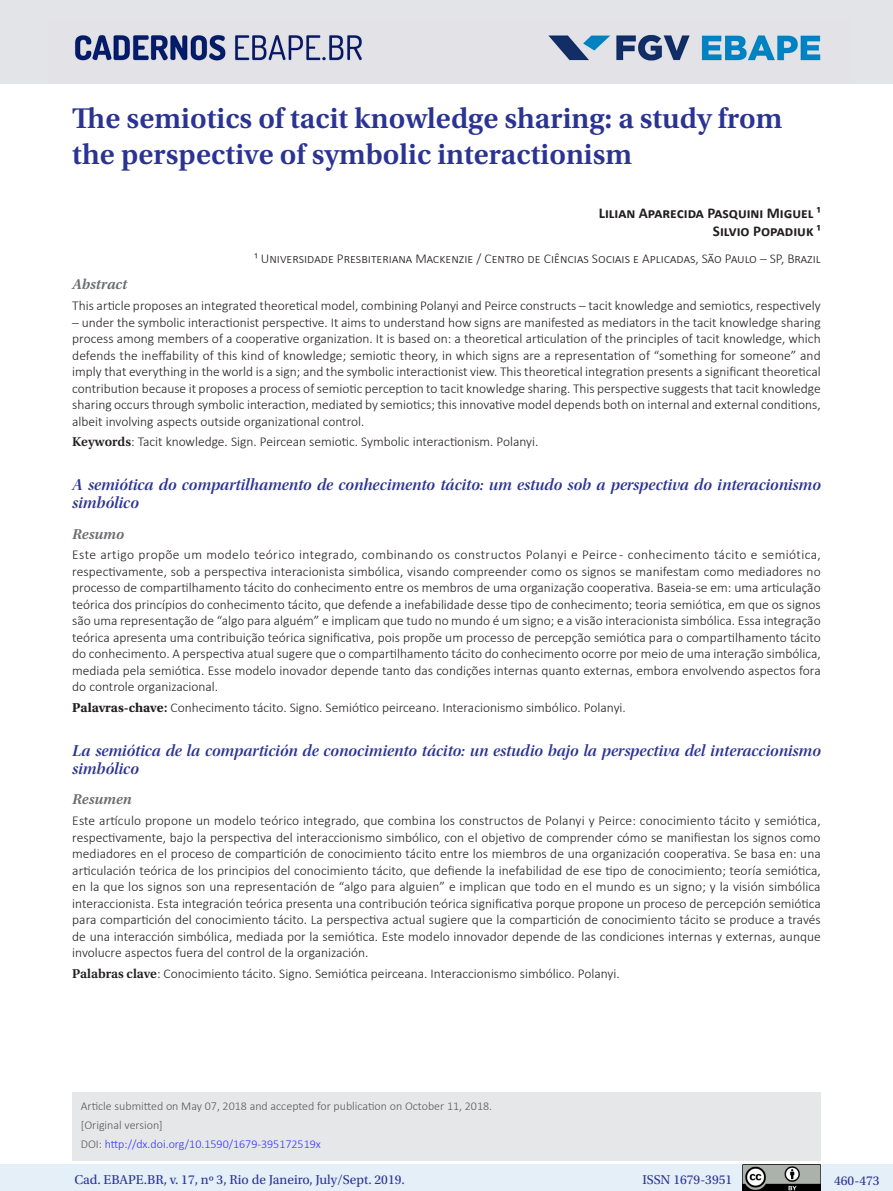
<style>
.page{position:relative;width:893px;height:1191px;background:#fff}
.page>*{position:absolute;margin:0;border:0;box-sizing:border-box;transform-origin:0 0}
._01_título_PT{font:600 30px/36px "Utopia Std";color:#2b3393}
._03_3_1_título_IN{font:16.5px/18px "Utopia Std Semibold Disp It";color:#2b3393}
._02_autores{font:700 15px "Calibri";color:#231f20}
._03_0_titulo_resumo{font:italic 600 15px "Utopia Std";color:#6c6d70}
._03_1_1_resumo_PT{font:300 13.5px/16.5px "Calibri";color:#231f20;text-align:justify}
._03_1_2_palavras-cha{font:300 13.5px "Calibri";color:#231f20}
._02_autores_-_tit{font:300 13.5px "Calibri";color:#231f20}
.t1{font:13.5px "Utopia Std";color:#2b3393}
._06_3_nota_de_rodape{font:300 12px "Calibri";color:#57585a}
._06_3_nota_de_rodape-2{font:300 12px "Calibri";color:#33f}
.s1{font-family:"Utopia Std";font-weight:600}
.s2{font-family:"Utopia Std";font-weight:700}
.s3{font-weight:700}
.s4{color:#57585a}
</style>
<div class="page">
<div style="left:0;top:0;width:893px;height:84px;background:#e3e4e8"></div>
<img style="left:74px;top:34px;width:747px;height:27px">
<div style="left:0;top:1164px;width:893px;height:27px;background:#e4eff8"></div>
<img style="left:743px;top:1164px;width:78px;height:27px">
<div style="left:72px;top:1092px;width:749px;height:68px;background:#e6e7e9"></div>
<p class="_01_título_PT" style="left:72px;top:101px;width:712px">The semiotics of tacit knowledge sharing: a study from the perspective of symbolic interactionism</p>
<p class="_02_autores" style="left:599px;top:203px;width:224px">Lilian Aparecida Pasquini Miguel ¹</p>
<p class="_02_autores" style="left:713px;top:221px;width:109px">Silvio Popadiuk ¹</p>
<p class="_02_autores_-_tit" style="left:254px;top:250px;width:568px">¹ Universidade Presbiteriana Mackenzie / Centro de Ciências Sociais e Aplicadas, São Paulo – SP, Brazil</p>
<p class="_03_0_titulo_resumo" style="left:72px;top:276px;width:57px">Abstract</p>
<p class="_03_1_1_resumo_PT" style="left:72px;top:297px;width:750px">This article proposes an integrated theoretical model, combining Polanyi and Peirce constructs – tacit knowledge and semiotics, respectively</p>
<p class="_03_1_1_resumo_PT" style="left:72px;top:314px;width:750px">– under the symbolic interactionist perspective. It aims to understand how signs are manifested as mediators in the tacit knowledge sharing process among members of a cooperative organization. It is based on: a theoretical articulation of the principles of tacit knowledge, which defends the ineffability of this kind of knowledge; semiotic theory, in which signs are a representation of “something for someone” and imply that everything in the world is a sign; and the symbolic interactionist view. This theoretical integration presents a significant theoretical contribution because it proposes a process of semiotic perception to tacit knowledge sharing. This perspective suggests that tacit knowledge sharing occurs through symbolic interaction, mediated by semiotics; this innovative model depends both on internal and external conditions, albeit involving aspects outside organizational control.</p>
<p class="_03_1_2_palavras-cha" style="left:72px;top:433px;width:468px"><span class="s1">Keywords</span>: Tacit knowledge. Sign. Peircean semiotic. Symbolic interactionism. Polanyi.</p>
<p class="_03_3_1_título_IN" style="left:72px;top:476px;width:750px">A semiótica do compartilhamento de conhecimento tácito: um estudo sob a perspectiva do interacionismo simbólico</p>
<p class="_03_0_titulo_resumo" style="left:72px;top:525px;width:53px">Resumo</p>
<p class="_03_1_1_resumo_PT" style="left:72px;top:546px;width:750px">Este artigo propõe um modelo teórico integrado, combinando os constructos Polanyi e Peirce - conhecimento tácito e semiótica, respectivamente, sob a perspectiva interacionista simbólica, visando compreender como os signos se manifestam como mediadores no processo de compartilhamento tácito do conhecimento entre os membros de uma organização cooperativa. Baseia-se em: uma articulação teórica dos princípios do conhecimento tácito, que defende a inefabilidade desse tipo de conhecimento; teoria semiótica, em que os signos são uma representação de “algo para alguém” e implicam que tudo no mundo é um signo; e a visão interacionista simbólica. Essa integração teórica apresenta uma contribuição teórica significativa, pois propõe um processo de percepção semiótica para o compartilhamento tácito do conhecimento. A perspectiva atual sugere que o compartilhamento tácito do conhecimento ocorre por meio de uma interação simbólica, mediada pela semiótica. Esse modelo inovador depende tanto das condições internas quanto externas, embora envolvendo aspectos fora do controle organizacional.</p>
<p class="_03_1_2_palavras-cha" style="left:72px;top:699px;width:555px"><span class="s2">Palavras-chave</span><span class="s3">:</span> Conhecimento tácito. Signo. Semiótico peirceano. Interacionismo simbólico. Polanyi.</p>
<p class="_03_3_1_título_IN" style="left:72px;top:741px;width:750px">La semiótica de la compartición de conocimiento tácito: un estudio bajo la perspectiva del interaccionismo simbólico</p>
<p class="_03_0_titulo_resumo" style="left:72px;top:791px;width:61px">Resumen</p>
<p class="_03_1_1_resumo_PT" style="left:72px;top:812px;width:750px">Este artículo propone un modelo teórico integrado, que combina los constructos de Polanyi y Peirce: conocimiento tácito y semiótica, respectivamente, bajo la perspectiva del interaccionismo simbólico, con el objetivo de comprender cómo se manifiestan los signos como mediadores en el proceso de compartición de conocimiento tácito entre los miembros de una organización cooperativa. Se basa en: una articulación teórica de los principios del conocimiento tácito, que defiende la inefabilidad de ese tipo de conocimiento; teoría semiótica, en la que los signos son una representación de “algo para alguien” e implican que todo en el mundo es un signo; y la visión simbólica interaccionista. Esta integración teórica presenta una contribución teórica significativa porque propone un proceso de percepción semiótica para compartición del conocimiento tácito. La perspectiva actual sugiere que la compartición de conocimiento tácito se produce a través de una interacción simbólica, mediada por la semiótica. Este modelo innovador depende de las condiciones internas y externas, aunque involucre aspectos fuera del control de la organización.</p>
<p class="_03_1_2_palavras-cha" style="left:72px;top:965px;width:549px"><span class="s1">Palabras clave</span>: Conocimiento tácito. Signo. Semiótica peirceana. Interaccionismo simbólico. Polanyi.</p>
<p class="_06_3_nota_de_rodape" style="left:81px;top:1098px;width:413px">Article submitted on May 07, 2018 and accepted for publication on October 11, 2018.</p>
<p class="_06_3_nota_de_rodape" style="left:81px;top:1117px;width:84px">[Original version]</p>
<p class="_06_3_nota_de_rodape-2" style="left:81px;top:1136px;width:242px"><span class="s4">DOI:</span> http://dx.doi.org/10.1590/1679-395172519x</p>
<p class="t1" style="left:74px;top:1172px;width:332px">Cad. EBAPE.BR, v. 17, nº 3, Rio de Janeiro, July/Sept. 2019.</p>
<p class="t1" style="left:642px;top:1172px;width:91px">ISSN 1679-3951</p>
<p class="t1" style="left:834px;top:1173px;width:47px">460-473</p>
</div>
